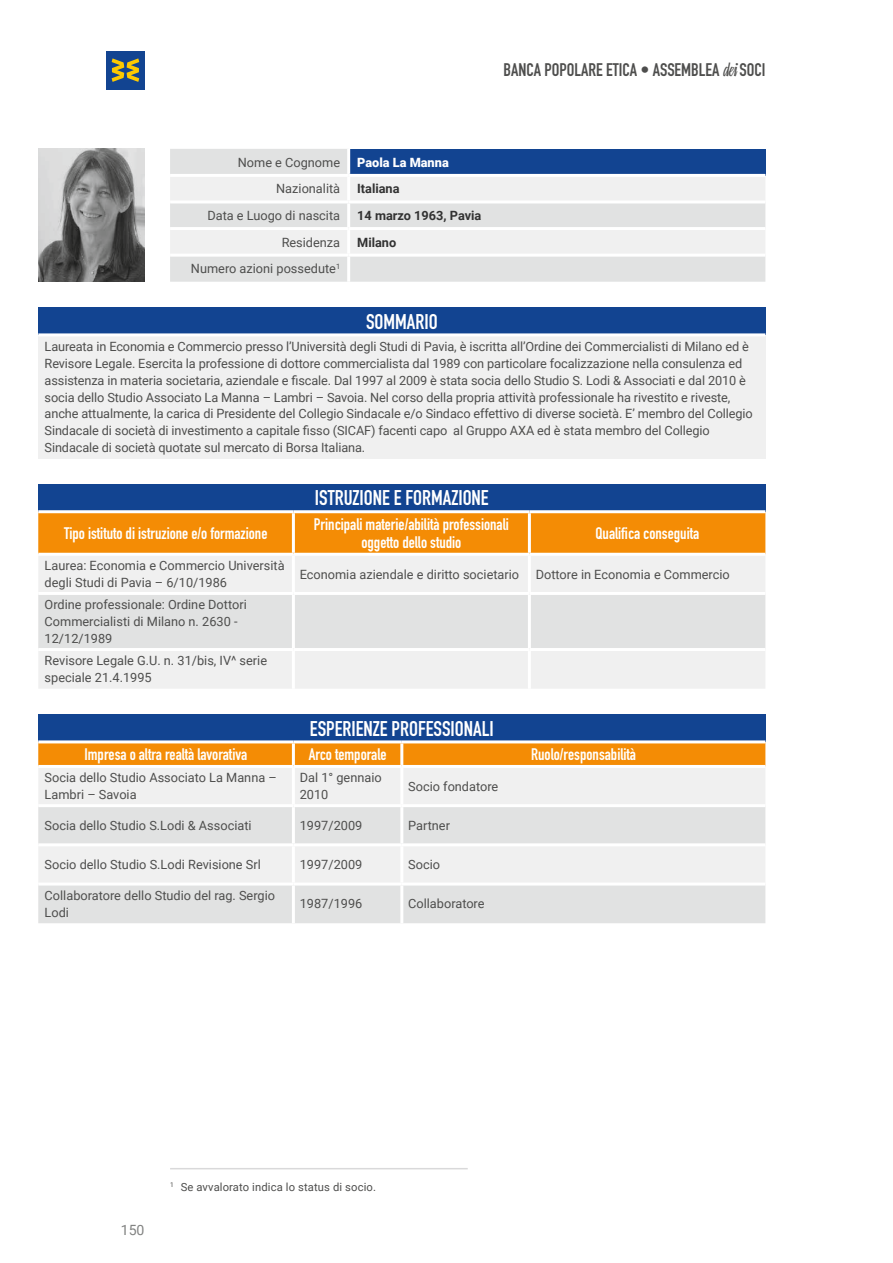
<style>
.page{position:relative;width:893px;height:1263px;background:#fff}
.page>*{position:absolute;margin:0;border:0;box-sizing:border-box;transform-origin:0 0}
.t1{font:21px "DIN Engschrift Std";color:#fff}
.t2{font:18px "DIN Engschrift Std";color:#4e4e4d}
.t3{font:16.5px/18px "DIN Engschrift Std";color:#fff;text-align:center}
.t4{font:14.1px "Roboto";color:#818281}
.t5{font:12.75px/17px "Roboto";letter-spacing:-.01em;color:#4e4e4d}
.t6{font:700 12.75px "Roboto";color:#323232}
.t7{font:900 12.75px "Roboto";color:#fff}
.t8{font:11.25px "Roboto";letter-spacing:.01em;color:#4e4e4d}
.s1{font-family:"Linotype Gneisenauette";font-weight:300}
</style>
<div class="page">
<div style="left:106px;top:51px;width:39px;height:38px;background:#124491"></div>
<svg style="left:112px;top:58px;width:27px;height:24px"></svg>
<div style="left:170px;top:149px;width:595px;height:133px;background:#e1e2e2"></div>
<div style="left:349px;top:149px;width:416px;height:26px;background:#124491"></div>
<svg style="left:170px;top:177px;width:595px;height:77px;fill:#f0f0f0"></svg>
<hr style="left:170px;top:254px;width:179px;height:3px;background:#fff">
<hr style="left:349px;top:254px;width:416px;height:3px;background:#fff">
<hr style="left:347px;top:257px;width:3px;height:25px;background:#fff">
<hr style="left:347px;top:149px;width:3px;height:25px;background:#fff">
<hr style="left:170px;top:174px;width:179px;height:3px;background:#fff">
<hr style="left:349px;top:174px;width:416px;height:3px;background:#fff">
<hr style="left:347px;top:177px;width:3px;height:23px;background:#fff">
<hr style="left:170px;top:200px;width:179px;height:3px;background:#fff">
<hr style="left:349px;top:200px;width:416px;height:3px;background:#fff">
<hr style="left:347px;top:203px;width:3px;height:24px;background:#fff">
<hr style="left:170px;top:227px;width:179px;height:3px;background:#fff">
<hr style="left:349px;top:227px;width:416px;height:3px;background:#fff">
<hr style="left:347px;top:230px;width:3px;height:24px;background:#fff">
<img style="left:38px;top:149px;width:107px;height:133px">
<div style="left:38px;top:307px;width:727px;height:28px;background:#124491"></div>
<div style="left:38px;top:335px;width:727px;height:123px;background:#f0f0f0"></div>
<hr style="left:38px;top:333px;width:727px;height:3px;background:#fff">
<hr style="left:170px;top:1168px;width:298px;height:1px;background:#d9d9da">
<div style="left:38px;top:714px;width:727px;height:28px;background:#124491"></div>
<svg style="left:38px;top:743px;width:727px;height:22px;background:#f48e0a"></svg>
<div style="left:38px;top:768px;width:727px;height:36px;background:#f0f0f0"></div>
<svg style="left:38px;top:807px;width:727px;height:116px;fill:#e1e2e2"></svg>
<hr style="left:292px;top:743px;width:3px;height:22px;background:#fff">
<hr style="left:400px;top:743px;width:3px;height:22px;background:#fff">
<hr style="left:292px;top:768px;width:3px;height:36px;background:#fff">
<hr style="left:400px;top:768px;width:3px;height:36px;background:#fff">
<hr style="left:292px;top:807px;width:3px;height:36px;background:#fff">
<hr style="left:400px;top:807px;width:3px;height:36px;background:#fff">
<hr style="left:38px;top:843px;width:255px;height:3px;background:#fff">
<hr style="left:293px;top:843px;width:109px;height:3px;background:#fff">
<hr style="left:292px;top:846px;width:3px;height:36px;background:#fff">
<hr style="left:402px;top:843px;width:363px;height:3px;background:#fff">
<hr style="left:400px;top:846px;width:3px;height:36px;background:#fff">
<hr style="left:38px;top:882px;width:255px;height:3px;background:#fff">
<hr style="left:293px;top:882px;width:109px;height:3px;background:#fff">
<hr style="left:292px;top:885px;width:3px;height:38px;background:#fff">
<hr style="left:402px;top:882px;width:363px;height:3px;background:#fff">
<hr style="left:400px;top:885px;width:3px;height:38px;background:#fff">
<hr style="left:38px;top:740px;width:255px;height:3px;background:#fff">
<hr style="left:293px;top:740px;width:109px;height:3px;background:#fff">
<hr style="left:402px;top:740px;width:363px;height:3px;background:#fff">
<div style="left:38px;top:484px;width:727px;height:28px;background:#124491"></div>
<div style="left:38px;top:513px;width:727px;height:40px;background:#f48c05"></div>
<div style="left:38px;top:556px;width:727px;height:133px;background:#f0f0f0"></div>
<div style="left:38px;top:595px;width:727px;height:53px;background:#e1e2e2"></div>
<hr style="left:38px;top:592px;width:255px;height:3px;background:#fff">
<hr style="left:293px;top:592px;width:236px;height:3px;background:#fff">
<hr style="left:529px;top:592px;width:236px;height:3px;background:#fff">
<hr style="left:38px;top:648px;width:255px;height:3px;background:#fff">
<hr style="left:293px;top:648px;width:236px;height:3px;background:#fff">
<hr style="left:529px;top:648px;width:236px;height:3px;background:#fff">
<hr style="left:292px;top:513px;width:3px;height:40px;background:#fff">
<hr style="left:528px;top:513px;width:3px;height:40px;background:#fff">
<hr style="left:292px;top:556px;width:3px;height:36px;background:#fff">
<hr style="left:528px;top:556px;width:3px;height:36px;background:#fff">
<hr style="left:292px;top:595px;width:3px;height:53px;background:#fff">
<hr style="left:528px;top:595px;width:3px;height:53px;background:#fff">
<hr style="left:292px;top:651px;width:3px;height:38px;background:#fff">
<hr style="left:528px;top:651px;width:3px;height:38px;background:#fff">
<hr style="left:38px;top:510px;width:255px;height:3px;background:#fff">
<hr style="left:293px;top:510px;width:236px;height:3px;background:#fff">
<hr style="left:529px;top:510px;width:236px;height:3px;background:#fff">
<h2 class="t2" style="left:504px;top:59px;width:263px">BANCA POPOLARE ETICA • ASSEMBLEA <span class="s1">dei</span> SOCI</h2>
<p class="t5" style="left:238px;top:153px;width:104px">Nome e Cognome</p>
<p class="t7" style="left:357px;top:153px;width:93px">Paola La Manna</p>
<p class="t5" style="left:276px;top:180px;width:65px">Nazionalità</p>
<p class="t6" style="left:357px;top:180px;width:44px">Italiana</p>
<p class="t5" style="left:207px;top:207px;width:134px">Data e Luogo di nascita</p>
<p class="t6" style="left:357px;top:207px;width:126px">14 marzo 1963, Pavia</p>
<p class="t5" style="left:282px;top:233px;width:60px">Residenza</p>
<p class="t6" style="left:357px;top:233px;width:41px">Milano</p>
<p class="t5" style="left:191px;top:260px;width:151px">Numero azioni possedute<sup>1</sup></p>
<h1 class="t1" style="left:366px;top:309px;width:73px">SOMMARIO</h1>
<p class="t5" style="left:45px;top:337px;width:709px">Laureata in Economia e Commercio presso l’Università degli Studi di Pavia, è iscritta all’Ordine dei Commercialisti di Milano ed è Revisore Legale. Esercita la professione di dottore commercialista dal 1989 con particolare focalizzazione nella consulenza ed assistenza in materia societaria, aziendale e fiscale. Dal 1997 al 2009 è stata socia dello Studio S. Lodi &amp; Associati e dal 2010 è socia dello Studio Associato La Manna – Lambri – Savoia. Nel corso della propria attività professionale ha rivestito e riveste, anche attualmente, la carica di Presidente del Collegio Sindacale e/o Sindaco effettivo di diverse società. E’ membro del Collegio Sindacale di società di investimento a capitale fisso (SICAF) facenti capo al Gruppo AXA ed è stata membro del Collegio Sindacale di società quotate sul mercato di Borsa Italiana.</p>
<h1 class="t1" style="left:315px;top:486px;width:175px">ISTRUZIONE E FORMAZIONE</h1>
<p class="t3" style="left:64px;top:524px;width:205px">Tipo istituto di istruzione e/o formazione</p>
<p class="t3" style="left:314px;top:515px;width:196px">Principali materie/abilità professionali oggetto dello studio</p>
<p class="t3" style="left:596px;top:524px;width:105px">Qualifica conseguita</p>
<p class="t5" style="left:45px;top:557px;width:242px">Laurea: Economia e Commercio Università degli Studi di Pavia – 6/10/1986</p>
<p class="t5" style="left:300px;top:565px;width:221px">Economia aziendale e diritto societario</p>
<p class="t5" style="left:536px;top:565px;width:196px">Dottore in Economia e Commercio</p>
<p class="t5" style="left:45px;top:596px;width:204px">Ordine professionale: Ordine Dottori<br>Commercialisti di Milano n. 2630 -<br>12/12/1989</p>
<p class="t5" style="left:45px;top:652px;width:224px">Revisore Legale G.U. n. 31/bis, IV^ serie speciale 21.4.1995</p>
<h1 class="t1" style="left:310px;top:716px;width:185px">ESPERIENZE PROFESSIONALI</h1>
<p class="t3" style="left:84px;top:745px;width:164px">Impresa o altra realtà lavorativa</p>
<p class="t3" style="left:309px;top:745px;width:79px">Arco temporale</p>
<p class="t3" style="left:531px;top:745px;width:106px">Ruolo/responsabilità</p>
<p class="t5" style="left:45px;top:769px;width:234px">Socia dello Studio Associato La Manna –<br>Lambri – Savoia</p>
<p class="t5" style="left:300px;top:769px;width:83px">Dal 1° gennaio<br>2010</p>
<p class="t5" style="left:408px;top:777px;width:92px">Socio fondatore</p>
<p class="t5" style="left:45px;top:816px;width:209px">Socia dello Studio S.Lodi &amp; Associati</p>
<p class="t5" style="left:300px;top:816px;width:64px">1997/2009</p>
<p class="t5" style="left:408px;top:816px;width:43px">Partner</p>
<p class="t5" style="left:45px;top:856px;width:218px">Socio dello Studio S.Lodi Revisione Srl</p>
<p class="t5" style="left:300px;top:856px;width:64px">1997/2009</p>
<p class="t5" style="left:408px;top:856px;width:33px">Socio</p>
<p class="t5" style="left:45px;top:886px;width:232px">Collaboratore dello Studio del rag. Sergio<br>Lodi</p>
<p class="t5" style="left:300px;top:895px;width:64px">1987/1996</p>
<p class="t5" style="left:408px;top:895px;width:78px">Collaboratore</p>
<p class="t4" style="left:121px;top:1220px;width:25px">150</p>
<p class="t8" style="left:170px;top:1179px;width:207px"><sup>1</sup> Se avvalorato indica lo status di socio.</p>
</div>
